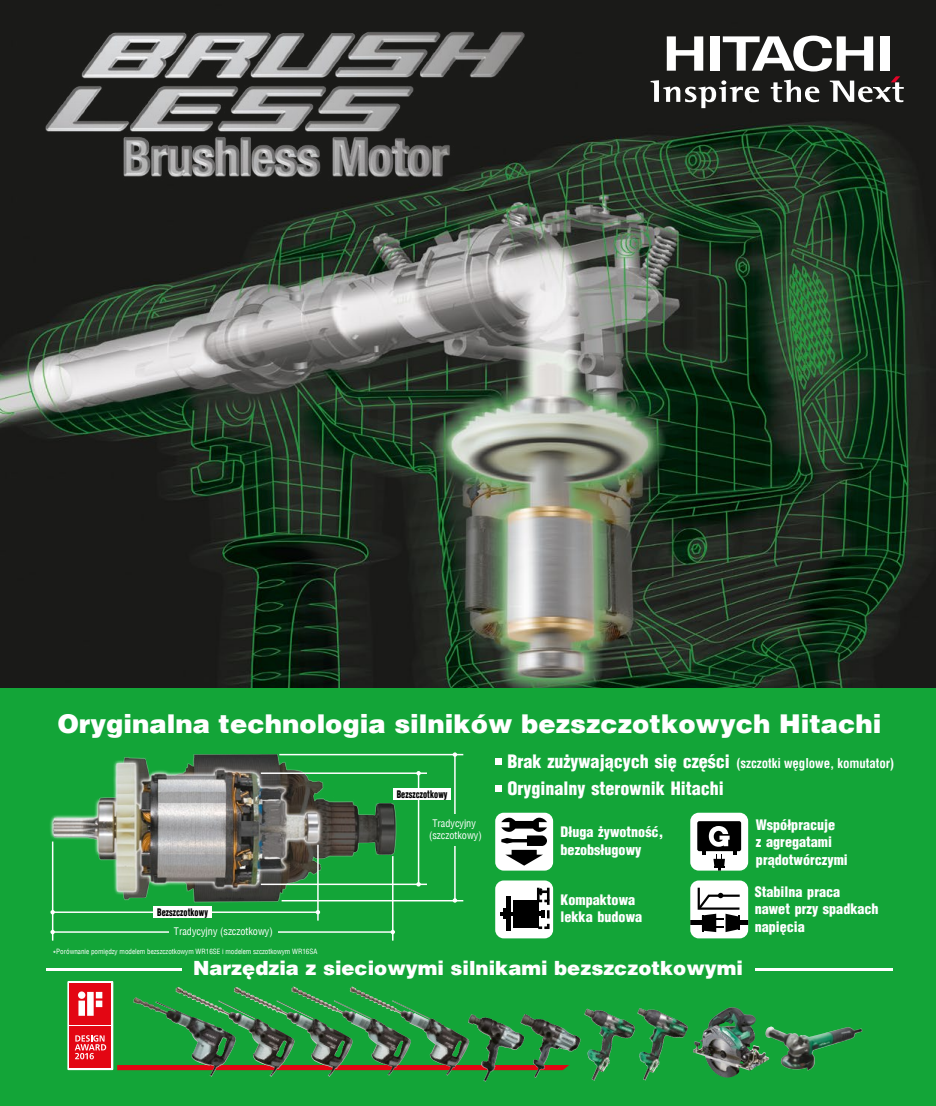
<style>
.page{position:relative;width:936px;height:1106px;background:#fff}
.page>*{position:absolute;margin:0;border:0;box-sizing:border-box;transform-origin:0 0}
.t1{font:900 25.95px "Switzerland";color:#fff}
.t2{font:900 19.65px "Switzerland";color:#fff}
.t3{font:900 18px "Switzerland Cond";color:#fff}
.t4{font:900 14.1px/17.2px "Switzerland Cond";color:#fff}
.t5{font:700 12.9px "Switzerland Condensed";letter-spacing:-.005em;color:#fff}
.t6{font:10.2px/12.3px "Switzerland Condensed";color:#fff;text-align:center}
.t7{font:900 10.2px "Switzerland Cond";letter-spacing:.01em;color:#000;scale:.8 1}
.t8{font:7.05px "Switzerland Condensed";color:#fff}
.s1{font-family:"Switzerland Cond";font-weight:900;font-size:18px}
.s2{font-weight:700}
</style>
<div class="page">
<img style="left:0;top:0;width:935px;height:688px">
<div style="left:0;top:688px;width:935px;height:418px;background:#13a538"></div>
<svg style="left:650px;top:36px;width:253px;height:72px"></svg>
<img style="left:21px;top:0;width:537px;height:201px">
<hr style="left:46px;top:968px;width:846px;height:3px;background:#fff">
<svg style="left:68px;top:981px;width:45px;height:89px"></svg>
<div style="left:70px;top:1026px;width:41px;height:41px;background:#e30613"></div>
<svg style="left:75px;top:1035px;width:31px;height:24px"></svg>
<div style="left:70px;top:983px;width:41px;height:41px;background:#e30613"></div>
<svg style="left:78px;top:991px;width:24px;height:24px"></svg>
<svg style="left:117px;top:1065px;width:452px;height:5px;background:#d41019"></svg>
<img style="left:468px;top:1014px;width:26px;height:67px">
<img style="left:520px;top:1014px;width:23px;height:63px">
<img style="left:584px;top:1008px;width:19px;height:72px">
<img style="left:637px;top:1008px;width:19px;height:72px">
<img style="left:693px;top:1007px;width:63px;height:70px">
<img style="left:765px;top:1026px;width:97px;height:44px">
<img style="left:175px;top:987px;width:59px;height:10px">
<img style="left:133px;top:997px;width:102px;height:80px">
<img style="left:293px;top:986px;width:57px;height:75px">
<img style="left:350px;top:986px;width:86px;height:75px">
<img style="left:234px;top:987px;width:83px;height:69px">
<div style="left:182px;top:956px;width:572px;height:25px;background:#13a538"></div>
<img style="left:50px;top:753px;width:352px;height:153px">
<hr style="left:53px;top:931px;width:338px;height:1px;background:#fff">
<hr style="left:392px;top:856px;width:1px;height:84px;background:#fff">
<hr style="left:52px;top:841px;width:1px;height:99px;background:#fff">
<hr style="left:317px;top:844px;width:1px;height:76px;background:#fff">
<hr style="left:54px;top:911px;width:262px;height:2px;background:#fff">
<hr style="left:261px;top:883px;width:166px;height:2px;background:#fff">
<hr style="left:281px;top:900px;width:182px;height:1px;background:#fff">
<hr style="left:418px;top:773px;width:1px;height:110px;background:#fff">
<hr style="left:261px;top:772px;width:166px;height:2px;background:#fff">
<hr style="left:279px;top:754px;width:184px;height:1px;background:#fff">
<hr style="left:454px;top:756px;width:1px;height:144px;background:#fff">
<div style="left:434px;top:815px;width:41px;height:31px;background:#13a538"></div>
<div style="left:394px;top:787px;width:57px;height:12px;background:#fff"></div>
<div style="left:169px;top:924px;width:108px;height:14px;background:#13a538"></div>
<div style="left:153px;top:906px;width:59px;height:12px;background:#fff"></div>
<svg style="left:50px;top:910px;width:5px;height:4px"></svg>
<svg style="left:315px;top:910px;width:5px;height:4px"></svg>
<svg style="left:50px;top:929px;width:5px;height:5px"></svg>
<svg style="left:390px;top:929px;width:5px;height:5px"></svg>
<svg style="left:452px;top:752px;width:5px;height:5px"></svg>
<svg style="left:452px;top:898px;width:5px;height:4px"></svg>
<div style="left:495px;top:758px;width:6px;height:7px;background:#fff"></div>
<svg style="left:495px;top:785px;width:6px;height:6px"></svg>
<div style="left:690px;top:812px;width:58px;height:58px;background:#fff;border-radius:9px"></div>
<div style="left:697px;top:821px;width:44px;height:30px;background:#000;border-radius:2px"></div>
<svg style="left:701px;top:826px;width:35px;height:44px"></svg>
<div style="left:690px;top:880px;width:58px;height:58px;background:#fff;border-radius:9px"></div>
<div style="left:735px;top:920px;width:13px;height:5px;background:#000"></div>
<div style="left:690px;top:920px;width:17px;height:5px;background:#000"></div>
<svg style="left:697px;top:887px;width:43px;height:45px"></svg>
<div style="left:495px;top:812px;width:58px;height:58px;background:#fff;border-radius:9px"></div>
<svg style="left:501px;top:817px;width:46px;height:48px"></svg>
<div style="left:495px;top:880px;width:58px;height:58px;background:#fff;border-radius:9px"></div>
<div style="left:513px;top:900px;width:25px;height:28px;background:#000"></div>
<svg style="left:500px;top:912px;width:13px;height:3px"></svg>
<hr style="left:507px;top:896px;width:4px;height:35px;background:#000">
<hr style="left:503px;top:908px;width:4px;height:11px;background:#000">
<svg style="left:537px;top:887px;width:13px;height:42px"></svg>
<h1 class="t1" style="left:57px;top:708px;width:825px">Oryginalna technologia silników bezszczotkowych Hitachi</h1>
<p class="t7" style="left:157px;top:905px;width:65px">Bezszczotkowy</p>
<p class="t6" style="left:174px;top:925px;width:100px">Tradycyjny (szczotkowy)</p>
<p class="t7" style="left:396px;top:787px;width:65px">Bezszczotkowy</p>
<p class="t6" style="left:429px;top:817px;width:54px">Tradycyjny (szczotkowy)</p>
<p class="t5" style="left:507px;top:756px;width:388px"><span class="s1">Brak zużywających się części</span> (szczotki węglowe, komutator)</p>
<p class="t3" style="left:507px;top:776px;width:218px">Oryginalny sterownik Hitachi</p>
<p class="t4" style="left:560px;top:823px;width:104px">Długa żywotność, bezobsługowy</p>
<p class="t4" style="left:560px;top:890px;width:83px">Kompaktowa lekka budowa</p>
<p class="t4" style="left:756px;top:816px;width:93px">Współpracuje<br>z agregatami prądotwórczymi</p>
<p class="t4" style="left:754px;top:883px;width:125px">Stabilna praca nawet przy spadkach napięcia</p>
<p class="t8" style="left:53px;top:947px;width:266px"><span class="s2">*</span>Porównanie pomiędzy modelem bezszczotkowym WR16SE i modelem szczotkowym WR16SA</p>
<h2 class="t2" style="left:193px;top:956px;width:551px">Narzędzia z sieciowymi silnikami bezszczotkowymi</h2>
</div>
